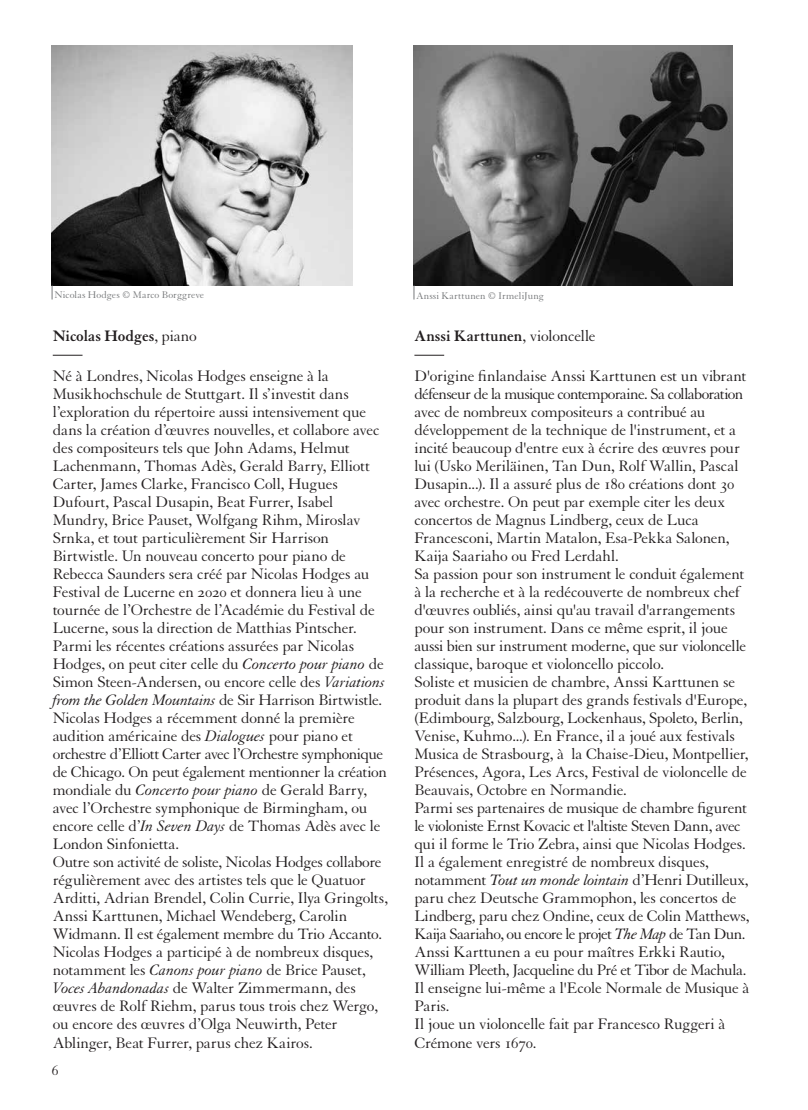
<style>
.page{position:relative;width:808px;height:1110px;background:#fff}
.page>*{position:absolute;margin:0;border:0;box-sizing:border-box;transform-origin:0 0}
.t1{font:16.5px/18px "Granjon LT Std";letter-spacing:-.015em;color:#231f20}
.t2{font:700 16.5px "Granjon LT Std";color:#231f20}
.t3{font:15px "Granjon LT Std";color:#231f20}
.t4{font:10.5px "Granjon LT Std";letter-spacing:.01em;color:#77797b}
.s1{font-weight:400}
.s2{font-style:italic}
</style>
<div class="page">
<img style="left:52px;top:46px;width:300px;height:239px">
<hr style="left:53px;top:355px;width:30px;height:1px;background:#231f20">
<hr style="left:414px;top:355px;width:30px;height:1px;background:#231f20">
<img style="left:414px;top:46px;width:319px;height:239px">
<svg style="left:52px;top:285px;width:1px;height:14px"></svg>
<svg style="left:414px;top:285px;width:1px;height:14px"></svg>
<p class="t4" style="left:55px;top:290px;width:151px">Nicolas Hodges © Marco Borggreve</p>
<p class="t4" style="left:416px;top:290px;width:129px">Anssi Karttunen © IrmeliJung</p>
<p class="t2" style="left:53px;top:327px;width:146px">Nicolas Hodges<span class="s1">, piano</span></p>
<p class="t1" style="left:53px;top:368px;width:337px">Né à Londres, Nicolas Hodges enseigne à la Musikhochschule de Stuttgart. Il s’investit dans l’exploration du répertoire aussi intensivement que dans la création d’œuvres nouvelles, et collabore avec des compositeurs tels que John Adams, Helmut Lachenmann, Thomas Adès, Gerald Barry, Elliott Carter, James Clarke, Francisco Coll, Hugues Dufourt, Pascal Dusapin, Beat Furrer, Isabel Mundry, Brice Pauset, Wolfgang Rihm, Miroslav Srnka, et tout particulièrement Sir Harrison Birtwistle. Un nouveau concerto pour piano de Rebecca Saunders sera créé par Nicolas Hodges au Festival de Lucerne en 2020 et donnera lieu à une tournée de l’Orchestre de l’Académie du Festival de Lucerne, sous la direction de Matthias Pintscher.<br>Parmi les récentes créations assurées par Nicolas Hodges, on peut citer celle du <span class="s2">Concerto pour piano</span> de Simon Steen-Andersen, ou encore celle des <span class="s2">Variations from the Golden Mountains</span> de Sir Harrison Birtwistle.<br>Nicolas Hodges a récemment donné la première audition américaine des <span class="s2">Dialogues</span> pour piano et orchestre d’Elliott Carter avec l’Orchestre symphonique de Chicago. On peut également mentionner la création mondiale du <span class="s2">Concerto pour piano</span> de Gerald Barry, avec l’Orchestre symphonique de Birmingham, ou encore celle d’<span class="s2">In Seven Days</span> de Thomas Adès avec le London Sinfonietta.<br>Outre son activité de soliste, Nicolas Hodges collabore régulièrement avec des artistes tels que le Quatuor Arditti, Adrian Brendel, Colin Currie, Ilya Gringolts, Anssi Karttunen, Michael Wendeberg, Carolin Widmann. Il est également membre du Trio Accanto.<br>Nicolas Hodges a participé à de nombreux disques, notamment les <span class="s2">Canons pour piano</span> de Brice Pauset, <span class="s2">Voces Abandonadas</span> de Walter Zimmermann, des œuvres de Rolf Riehm, parus tous trois chez Wergo, ou encore des œuvres d’Olga Neuwirth, Peter Ablinger, Beat Furrer, parus chez Kairos.</p>
<p class="t3" style="left:52px;top:1063px;width:8px">6</p>
<p class="t2" style="left:414px;top:327px;width:183px">Anssi Karttunen<span class="s1">, violoncelle</span></p>
<p class="t1" style="left:414px;top:368px;width:337px">D'origine finlandaise Anssi Karttunen est un vibrant défenseur de la musique contemporaine. Sa collaboration avec de nombreux compositeurs a contribué au développement de la technique de l'instrument, et a incité beaucoup d'entre eux à écrire des œuvres pour lui (Usko Meriläinen, Tan Dun, Rolf Wallin, Pascal Dusapin...). Il a assuré plus de 180 créations dont 30 avec orchestre. On peut par exemple citer les deux concertos de Magnus Lindberg, ceux de Luca Francesconi, Martin Matalon, Esa-Pekka Salonen, Kaija Saariaho ou Fred Lerdahl.<br>Sa passion pour son instrument le conduit également à la recherche et à la redécouverte de nombreux chef d'œuvres oubliés, ainsi qu'au travail d'arrangements pour son instrument. Dans ce même esprit, il joue aussi bien sur instrument moderne, que sur violoncelle classique, baroque et violoncello piccolo.<br>Soliste et musicien de chambre, Anssi Karttunen se produit dans la plupart des grands festivals d'Europe, (Edimbourg, Salzbourg, Lockenhaus, Spoleto, Berlin, Venise, Kuhmo...). En France, il a joué aux festivals Musica de Strasbourg, à la Chaise-Dieu, Montpellier, Présences, Agora, Les Arcs, Festival de violoncelle de Beauvais, Octobre en Normandie.<br>Parmi ses partenaires de musique de chambre figurent le violoniste Ernst Kovacic et l'altiste Steven Dann, avec qui il forme le Trio Zebra, ainsi que Nicolas Hodges.<br>Il a également enregistré de nombreux disques, notamment <span class="s2">Tout un monde lointain</span> d’Henri Dutilleux, paru chez Deutsche Grammophon, les concertos de Lindberg, paru chez Ondine, ceux de Colin Matthews, Kaija Saariaho, ou encore le projet <span class="s2">The Map</span> de Tan Dun.<br>Anssi Karttunen a eu pour maîtres Erkki Rautio, William Pleeth, Jacqueline du Pré et Tibor de Machula.<br>Il enseigne lui-même a l'Ecole Normale de Musique à Paris.<br>Il joue un violoncelle fait par Francesco Ruggeri à Crémone vers 1670.</p>
</div>
